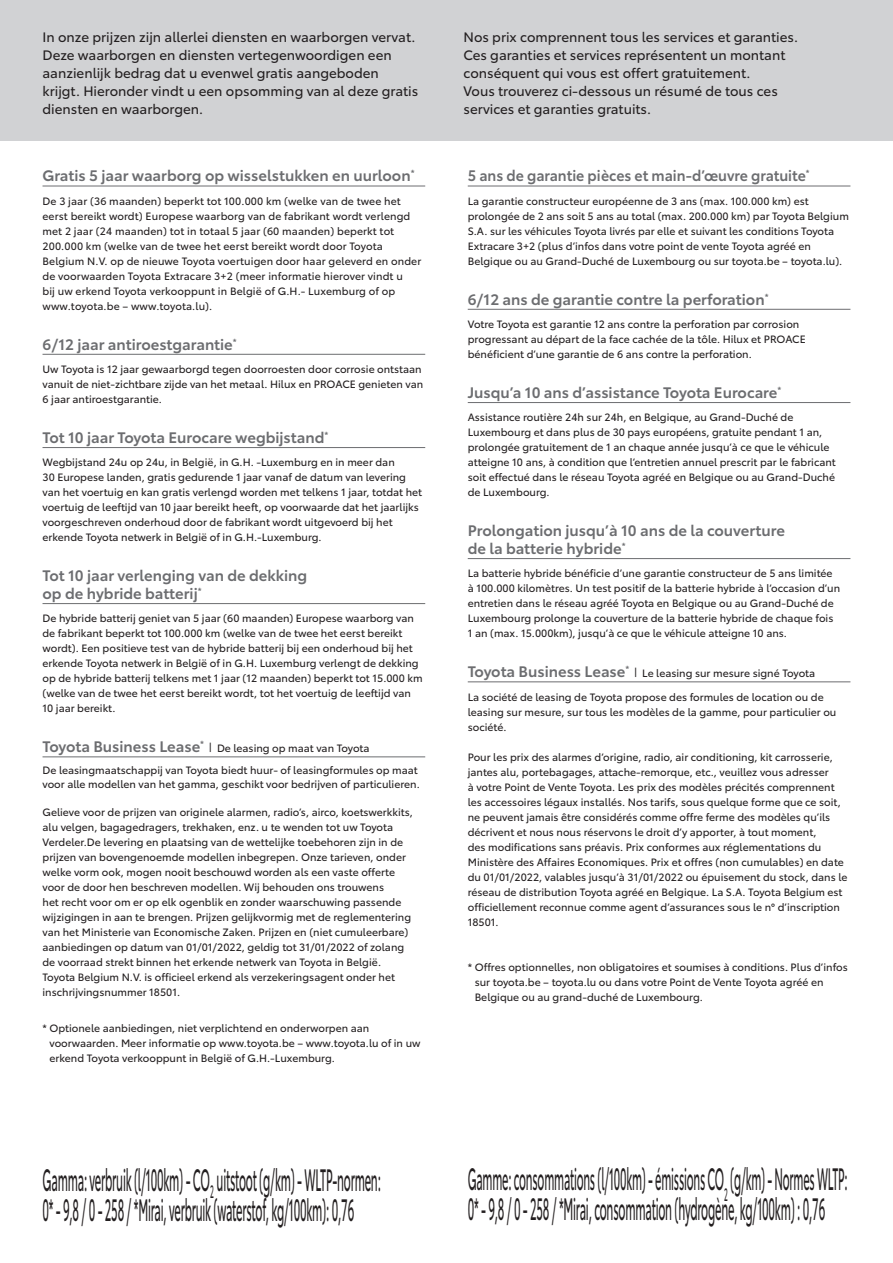
<style>
.page{position:relative;width:893px;height:1263px;background:#fff}
.page>*{position:absolute;margin:0;border:0;box-sizing:border-box;transform-origin:0 0}
.t1{font:30.45px "Toyota Type";letter-spacing:-.02em;color:#231f20;scale:.37 1}
.t2{font:30.45px "Toyota Type";letter-spacing:-.02em;color:#231f20;scale:.36 1}
.t3{font:600 15px "Toyota Type";color:#6c6d70}
.t4{font:600 15px "Toyota Type";color:#6c6d70;scale:.95 1}
.t5{font:13.5px/18px "Toyota Type";color:#231f20}
.t6{font:10.5px/15px "Toyota Type";color:#231f20}
</style>
<div class="page">
<div style="left:0;top:0;width:893px;height:140px;background:#d1d2d4"></div>
<hr style="left:43px;top:186px;width:382px;height:1px;background:#6c6d70">
<hr style="left:43px;top:354px;width:382px;height:1px;background:#6c6d70">
<hr style="left:43px;top:447px;width:382px;height:1px;background:#6c6d70">
<hr style="left:43px;top:603px;width:382px;height:1px;background:#6c6d70">
<hr style="left:43px;top:756px;width:382px;height:1px;background:#6c6d70">
<hr style="left:468px;top:186px;width:382px;height:1px;background:#6c6d70">
<hr style="left:468px;top:309px;width:382px;height:1px;background:#6c6d70">
<hr style="left:468px;top:402px;width:382px;height:1px;background:#6c6d70">
<hr style="left:468px;top:558px;width:382px;height:1px;background:#6c6d70">
<hr style="left:468px;top:681px;width:382px;height:1px;background:#6c6d70">
<p class="t5" style="left:43px;top:27px;width:377px">In onze prijzen zijn allerlei diensten en waarborgen vervat.<br>Deze waarborgen en diensten vertegenwoordigen een aanzienlijk bedrag dat u evenwel gratis aangeboden krijgt. Hieronder vindt u een opsomming van al deze gratis diensten en waarborgen.</p>
<p class="t5" style="left:463px;top:27px;width:336px">Nos prix comprennent tous les services et garanties.<br>Ces garanties et services représentent un montant conséquent qui vous est offert gratuitement.<br>Vous trouverez ci-dessous un résumé de tous ces services et garanties gratuits.</p>
<p class="t3" style="left:43px;top:164px;width:374px">Gratis 5 jaar waarborg op wisselstukken en uurloon<sup>*</sup></p>
<p class="t6" style="left:43px;top:193px;width:380px">De 3 jaar (36 maanden) beperkt tot 100.000 km (welke van de twee het eerst bereikt wordt) Europese waarborg van de fabrikant wordt verlengd met 2 jaar (24 maanden) tot in totaal 5 jaar (60 maanden) beperkt tot 200.000 km (welke van de twee het eerst bereikt wordt door Toyota Belgium N.V. op de nieuwe Toyota voertuigen door haar geleverd en onder de voorwaarden Toyota Extracare 3+2 (meer informatie hierover vindt u<br>bij uw erkend Toyota verkooppunt in België of G.H.- Luxemburg of op www.toyota.be – www.toyota.lu).</p>
<p class="t3" style="left:43px;top:333px;width:196px">6/12 jaar antiroestgarantie<sup>*</sup></p>
<p class="t6" style="left:43px;top:361px;width:382px">Uw Toyota is 12 jaar gewaarborgd tegen doorroesten door corrosie ontstaan vanuit de niet-zichtbare zijde van het metaal. Hilux en PROACE genieten van<br>6 jaar antiroestgarantie.</p>
<p class="t3" style="left:43px;top:426px;width:287px">Tot 10 jaar Toyota Eurocare wegbijstand<sup>*</sup></p>
<p class="t6" style="left:43px;top:454px;width:381px">Wegbijstand 24u op 24u, in België, in G.H. -Luxemburg en in meer dan<br>30 Europese landen, gratis gedurende 1 jaar vanaf de datum van levering van het voertuig en kan gratis verlengd worden met telkens 1 jaar, totdat het voertuig de leeftijd van 10 jaar bereikt heeft, op voorwaarde dat het jaarlijks voorgeschreven onderhoud door de fabrikant wordt uitgevoerd bij het erkende Toyota netwerk in België of in G.H.-Luxemburg.</p>
<p class="t3" style="left:43px;top:564px;width:266px">Tot 10 jaar verlenging van de dekking</p>
<p class="t3" style="left:43px;top:582px;width:161px">op de hybride batterij<sup>*</sup></p>
<p class="t6" style="left:43px;top:610px;width:382px">De hybride batterij geniet van 5 jaar (60 maanden) Europese waarborg van de fabrikant beperkt tot 100.000 km (welke van de twee het eerst bereikt wordt). Een positieve test van de hybride batterij bij een onderhoud bij het erkende Toyota netwerk in België of in G.H. Luxemburg verlengt de dekking op de hybride batterij telkens met 1 jaar (12 maanden) beperkt tot 15.000 km (welke van de twee het eerst bereikt wordt, tot het voertuig de leeftijd van 10 jaar bereikt.</p>
<p class="t3" style="left:43px;top:735px;width:163px">Toyota Business Lease<sup>*</sup></p>
<p class="t6" style="left:209px;top:740px;width:162px"><sup>|</sup> De leasing op maat van Toyota</p>
<p class="t6" style="left:43px;top:763px;width:379px;line-height:13.5px">De leasingmaatschappij van Toyota biedt huur- of leasingformules op maat voor alle modellen van het gamma, geschikt voor bedrijven of particulieren.</p>
<p class="t6" style="left:43px;top:804px;width:372px">Gelieve voor de prijzen van originele alarmen, radio’s, airco, koetswerkkits, alu velgen, bagagedragers, trekhaken, enz. u te wenden tot uw Toyota Verdeler.De levering en plaatsing van de wettelijke toebehoren zijn in de prijzen van bovengenoemde modellen inbegrepen. Onze tarieven, onder welke vorm ook, mogen nooit beschouwd worden als een vaste offerte voor de door hen beschreven modellen. Wij behouden ons trouwens<br>het recht voor om er op elk ogenblik en zonder waarschuwing passende wijzigingen in aan te brengen. Prijzen gelijkvormig met de reglementering van het Ministerie van Economische Zaken. Prijzen en (niet cumuleerbare) aanbiedingen op datum van 01/01/2022, geldig tot 31/01/2022 of zolang de voorraad strekt binnen het erkende netwerk van Toyota in België.<br>Toyota Belgium N.V. is officieel erkend als verzekeringsagent onder het inschrijvingsnummer 18501.</p>
<p class="t6" style="left:50px;top:1020px;width:373px;text-indent:-7px">* Optionele aanbiedingen, niet verplichtend en onderworpen aan voorwaarden. Meer informatie op www.toyota.be – www.toyota.lu of in uw erkend Toyota verkooppunt in België of G.H.-Luxemburg.</p>
<p class="t1" style="left:43px;top:1157px;width:916px">Gamma: verbruik (l/100km) - CO<sub>2</sub> uitstoot (g/km) - WLTP-normen:</p>
<p class="t1" style="left:43px;top:1187px;width:844px">0* - 9,8 / 0 - 258 / *Mirai, verbruik (waterstof, kg/100km): 0,76</p>
<p class="t4" style="left:468px;top:164px;width:361px">5 ans de garantie pièces et main-d’œuvre gratuite<sup>*</sup></p>
<p class="t6" style="left:468px;top:193px;width:383px">La garantie constructeur européenne de 3 ans (max. 100.000 km) est prolongée de 2 ans soit 5 ans au total (max. 200.000 km) par Toyota Belgium S.A. sur les véhicules Toyota livrés par elle et suivant les conditions Toyota Extracare 3+2 (plus d’infos dans votre point de vente Toyota agréé en Belgique ou au Grand-Duché de Luxembourg ou sur toyota.be – toyota.lu).</p>
<p class="t3" style="left:468px;top:288px;width:302px">6/12 ans de garantie contre la perforation<sup>*</sup></p>
<p class="t6" style="left:468px;top:316px;width:340px">Votre Toyota est garantie 12 ans contre la perforation par corrosion progressant au départ de la face cachée de la tôle. Hilux et PROACE bénéficient d’une garantie de 6 ans contre la perforation.</p>
<p class="t3" style="left:468px;top:381px;width:315px">Jusqu’a 10 ans d’assistance Toyota Eurocare<sup>*</sup></p>
<p class="t6" style="left:468px;top:409px;width:370px">Assistance routière 24h sur 24h, en Belgique, au Grand-Duché de Luxembourg et dans plus de 30 pays européens, gratuite pendant 1 an, prolongée gratuitement de 1 an chaque année jusqu’à ce que le véhicule atteigne 10 ans, à condition que l’entretien annuel prescrit par le fabricant soit effectué dans le réseau Toyota agréé en Belgique ou au Grand-Duché de Luxembourg.</p>
<p class="t3" style="left:468px;top:519px;width:319px">Prolongation jusqu’à 10 ans de la couverture</p>
<p class="t3" style="left:468px;top:537px;width:159px">de la batterie hybride<sup>*</sup></p>
<p class="t6" style="left:468px;top:565px;width:374px">La batterie hybride bénéficie d’une garantie constructeur de 5 ans limitée à 100.000 kilomètres. Un test positif de la batterie hybride à l’occasion d’un entretien dans le réseau agréé Toyota en Belgique ou au Grand-Duché de Luxembourg prolonge la couverture de la batterie hybride de chaque fois 1 an (max. 15.000km), jusqu’à ce que le véhicule atteigne 10 ans.</p>
<p class="t3" style="left:468px;top:660px;width:163px">Toyota Business Lease<sup>*</sup></p>
<p class="t6" style="left:635px;top:665px;width:182px"><sup>|</sup> Le leasing sur mesure signé Toyota</p>
<p class="t6" style="left:468px;top:689px;width:370px">La société de leasing de Toyota propose des formules de location ou de leasing sur mesure, sur tous les modèles de la gamme, pour particulier ou société.</p>
<p class="t6" style="left:468px;top:749px;width:381px">Pour les prix des alarmes d’origine, radio, air conditioning, kit carrosserie, jantes alu, portebagages, attache-remorque, etc., veuillez vous adresser<br>à votre Point de Vente Toyota. Les prix des modèles précités comprennent les accessoires légaux installés. Nos tarifs, sous quelque forme que ce soit, ne peuvent jamais être considérés comme offre ferme des modèles qu’ils décrivent et nous nous réservons le droit d’y apporter, à tout moment,<br>des modifications sans préavis. Prix conformes aux réglementations du Ministère des Affaires Economiques. Prix et offres (non cumulables) en date du 01/01/2022, valables jusqu’à 31/01/2022 ou épuisement du stock, dans le réseau de distribution Toyota agréé en Belgique. La S.A. Toyota Belgium est officiellement reconnue comme agent d’assurances sous le n° d’inscription 18501.</p>
<p class="t6" style="left:475px;top:959px;width:375px;text-indent:-7px">* Offres optionnelles, non obligatoires et soumises à conditions. Plus d’infos sur toyota.be – toyota.lu ou dans votre Point de Vente Toyota agréé en<br>Belgique ou au grand-duché de Luxembourg.</p>
<p class="t2" style="left:468px;top:1157px;width:1057px">Gamme: consommations (l/100km) - émissions CO<sub>2</sub> (g/km) - Normes WLTP:</p>
<p class="t1" style="left:468px;top:1187px;width:968px">0* - 9,8 / 0 - 258 / *Mirai, consommation (hydrogène, kg/100km) : 0,76</p>
</div>
